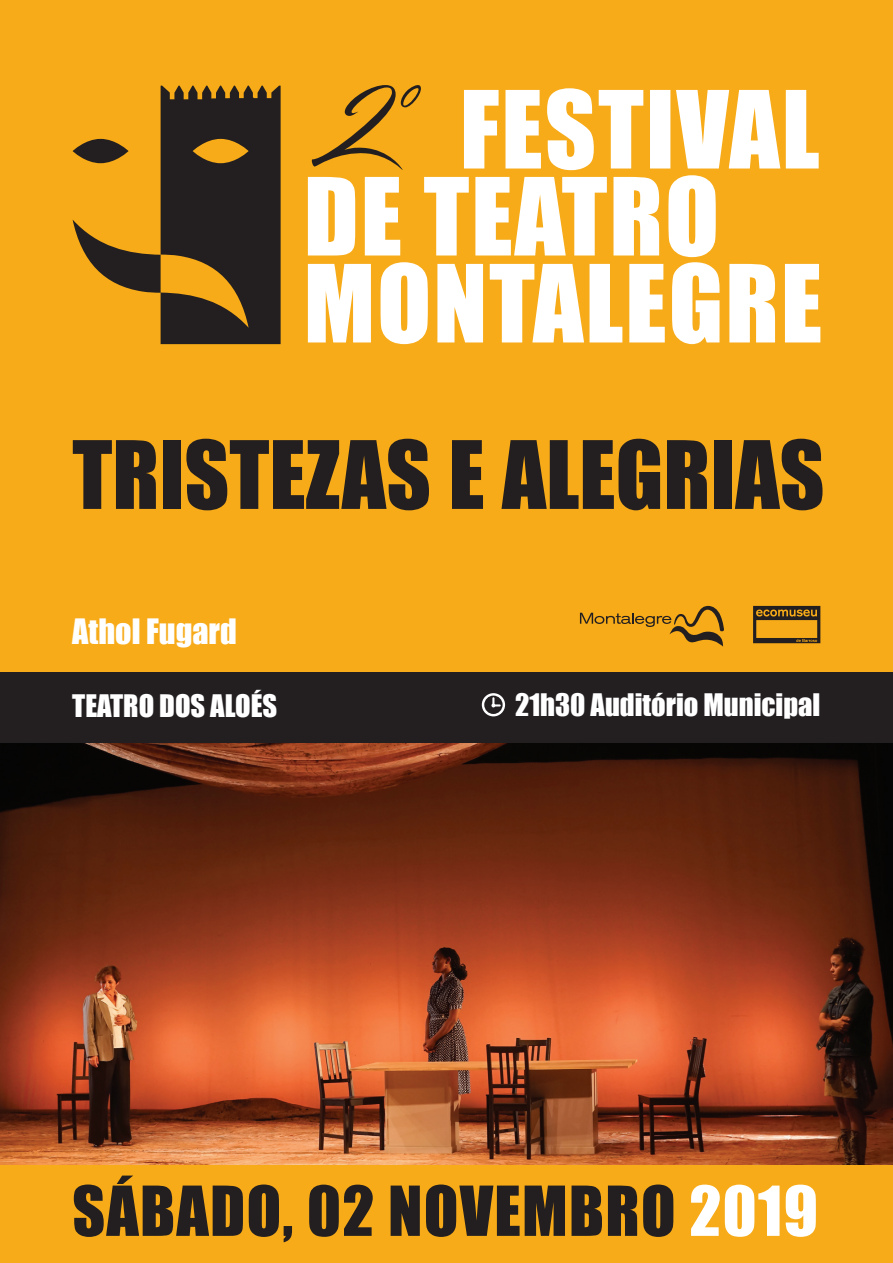
<style>
.page{position:relative;width:893px;height:1263px;background:#f7ab18}
.page>*{position:absolute;margin:0;border:0;box-sizing:border-box;transform-origin:0 0}
.t1{font:87px "Impact";color:#231f20}
.t2{font:63.6px "Impact";letter-spacing:.02em;color:#231f20}
.t3{font:32.1px "Impact";color:#fff}
.t4{font:28.5px "Impact";color:#fff}
.s1{color:#fff}
</style>
<div class="page">
<svg style="left:73px;top:85px;width:208px;height:259px;fill:#231f20"></svg>
<svg style="left:308px;top:85px;width:512px;height:259px"></svg>
<div style="left:0;top:672px;width:893px;height:72px;background:#231f20"></div>
<img style="left:0;top:743px;width:893px;height:422px">
<svg style="left:753px;top:606px;width:67px;height:37px"></svg>
<svg style="left:580px;top:606px;width:144px;height:41px"></svg>
<svg style="left:482px;top:693px;width:23px;height:23px"></svg>
<h1 class="t1" style="left:72px;top:407px;width:754px">TRISTEZAS E ALEGRIAS</h1>
<p class="t3" style="left:72px;top:607px;width:166px">ATHOL FUGARD</p>
<p class="t4" style="left:72px;top:683px;width:207px">TEATRO DOS ALOÉS</p>
<p class="t4" style="left:515px;top:683px;width:307px">21H30 AUDITÓRIO MUNICIPAL</p>
<h2 class="t2" style="left:72px;top:1161px;width:747px">SÁBADO, 02 NOVEMBRO <span class="s1">2019</span></h2>
</div>
